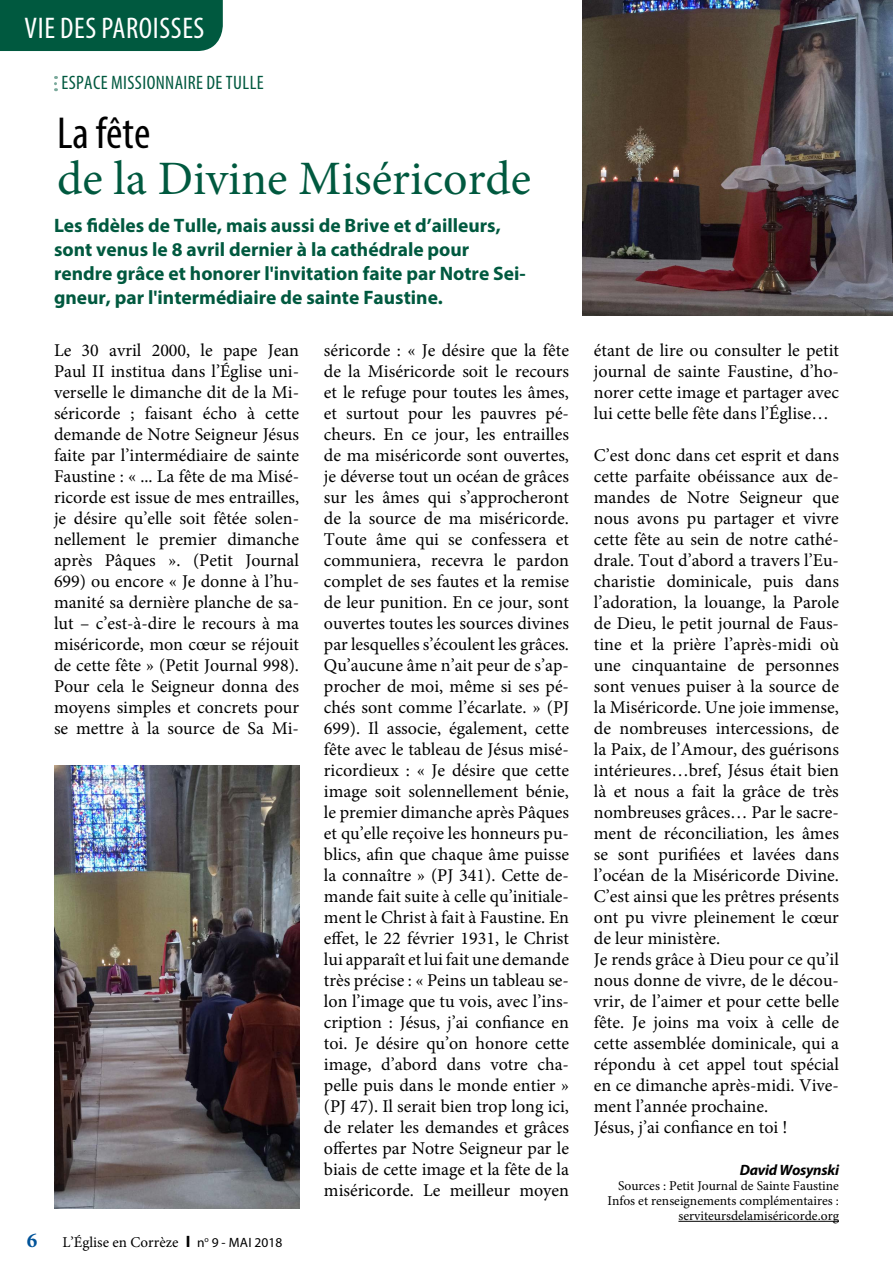
<style>
.page{position:relative;width:893px;height:1263px;background:#fff}
.page>*{position:absolute;margin:0;border:0;box-sizing:border-box;transform-origin:0 0}
.t1{font:48px "Minion Pro";color:#00593f}
.t2{font:condensed 45px "Myriad Pro";color:#000}
.t3{font:condensed 30px "Myriad Pro";letter-spacing:.02em;color:#fff}
.t4{font:700 21px "Minion Pro";color:#005399}
.t5{font:700 19.5px/24px "Myriad Pro";color:#00593f}
.t6{font:condensed 19.5px "Myriad Pro";letter-spacing:.02em;color:#00593f}
.t7{font:18px/21px "Minion Pro";color:#000;text-align:justify}
.t8{font:15px "Minion Pro";color:#000}
.t9{font:italic 700 15px "Myriad Pro";letter-spacing:-.02em;color:#000}
.t10{font:13.5px/15px "Minion Pro";color:#000;text-align:right}
.s1{font-family:"Myriad Pro";font-weight:700;font-size:16.5px}
.s2{font-family:"Myriad Pro";font-size:13.5px}
</style>
<div class="page">
<div style="left:0;top:0;width:223px;height:51px;background:#00593f"></div>
<svg style="left:54px;top:76px;width:3px;height:15px"></svg>
<hr style="left:678px;top:1221px;width:161px;height:1px;background:#000">
<img style="left:54px;top:765px;width:245px;height:444px">
<img style="left:582px;top:0;width:311px;height:316px">
<h3 class="t3" style="left:25px;top:10px;width:181px">VIE DES PAROISSES</h3>
<p class="t6" style="left:61px;top:71px;width:204px">ESPACE MISSIONNAIRE DE TULLE</p>
<h2 class="t2" style="left:57px;top:106px;width:95px">La fête</h2>
<h1 class="t1" style="left:57px;top:147px;width:476px">de la Divine Miséricorde</h1>
<p class="t5" style="left:54px;top:212px;width:473px">Les fidèles de Tulle, mais aussi de Brive et d’ailleurs, sont venus le 8 avril dernier à la cathédrale pour rendre grâce et honorer l'invitation faite par Notre Sei&shy;gneur, par l'intermédiaire de sainte Faustine.</p>
<p class="t7" style="left:54px;top:340px;width:247px">Le 30 avril 2000, le pape Jean Paul II institua dans l’Église uni&shy;verselle le dimanche dit de la Mi&shy;séricorde ; faisant écho à cette demande de Notre Seigneur Jésus faite par l’intermédiaire de sainte Faustine : « ... La fête de ma Misé&shy;ricorde est issue de mes entrailles, je désire qu’elle soit fêtée solen&shy;nellement le premier dimanche après Pâques ». (Petit Journal 699) ou encore « Je donne à l’hu&shy;manité sa dernière planche de sa&shy;lut – c’est-à-dire le recours à ma miséricorde, mon cœur se réjouit de cette fête » (Petit Journal 998).<br>Pour cela le Seigneur donna des moyens simples et concrets pour se mettre à la source de Sa Mi-</p>
<p class="t7" style="left:324px;top:340px;width:247px">séricorde : « Je désire que la fête de la Miséricorde soit le recours et le refuge pour toutes les âmes, et surtout pour les pauvres pé&shy;cheurs. En ce jour, les entrailles de ma miséricorde sont ouvertes, je déverse tout un océan de grâces sur les âmes qui s’approcheront de la source de ma miséricorde.<br>Toute âme qui se confessera et communiera, recevra le pardon complet de ses fautes et la remise de leur punition. En ce jour, sont ouvertes toutes les sources divines par lesquelles s’écoulent les grâces.<br>Qu’aucune âme n’ait peur de s’ap&shy;procher de moi, même si ses pé&shy;chés sont comme l’écarlate. » (PJ 699). Il associe, également, cette fête avec le tableau de Jésus misé&shy;ricordieux : « Je désire que cette image soit solennellement bénie, le premier dimanche après Pâques et qu’elle reçoive les honneurs pu&shy;blics, afin que chaque âme puisse la connaître » (PJ 341). Cette de&shy;mande fait suite à celle qu’initiale&shy;ment le Christ à fait à Faustine. En effet, le 22 février 1931, le Christ lui apparaît et lui fait une demande très précise : « Peins un tableau se&shy;lon l’image que tu vois, avec l’ins&shy;cription : Jésus, j’ai confiance en toi. Je désire qu’on honore cette image, d’abord dans votre cha&shy;pelle puis dans le monde entier » (PJ 47). Il serait bien trop long ici, de relater les demandes et grâces offertes par Notre Seigneur par le biais de cette image et la fête de la miséricorde. Le meilleur moyen</p>
<p class="t7" style="left:594px;top:340px;width:247px">étant de lire ou consulter le petit journal de sainte Faustine, d’ho&shy;norer cette image et partager avec lui cette belle fête dans l’Église…</p>
<p class="t7" style="left:594px;top:445px;width:247px;text-align:left">C’est donc dans cet esprit et dans cette parfaite obéissance aux de&shy;mandes de Notre Seigneur que nous avons pu partager et vivre cette fête au sein de notre cathé&shy;drale. Tout d’abord a travers l’Eu&shy;charistie dominicale, puis dans l’adoration, la louange, la Parole de Dieu, le petit journal de Faus&shy;tine et la prière l’après-midi où une cinquantaine de personnes sont venues puiser à la source de la Miséricorde. Une joie immense, de nombreuses intercessions, de la Paix, de l’Amour, des guérisons intérieures…bref, Jésus était bien là et nous a fait la grâce de très nombreuses grâces… Par le sacre&shy;ment de réconciliation, les âmes se sont purifiées et lavées dans l’océan de la Miséricorde Divine.<br>C’est ainsi que les prêtres présents ont pu vivre pleinement le cœur de leur ministère.<br>Je rends grâce à Dieu pour ce qu’il nous donne de vivre, de le décou&shy;vrir, de l’aimer et pour cette belle fête. Je joins ma voix à celle de cette assemblée dominicale, qui a répondu à cet appel tout spécial en ce dimanche après-midi. Vive&shy;ment l’année prochaine.<br>Jésus, j’ai confiance en toi !</p>
<p class="t9" style="left:740px;top:1160px;width:101px">David Wosynski</p>
<p class="t10" style="left:607px;top:1178px;width:233px">Sources : Petit Journal de Sainte Faustine<br>Infos et renseignements complémentaires : serviteursdelamiséricorde.org</p>
<p class="t4" style="left:27px;top:1225px;width:12px">6</p>
<p class="t8" style="left:63px;top:1232px;width:221px">L’Église en Corrèze <span class="s1">I</span> <span class="s2">n</span><sup>o</sup> <span class="s2">9 - MAI 2018</span></p>
</div>
